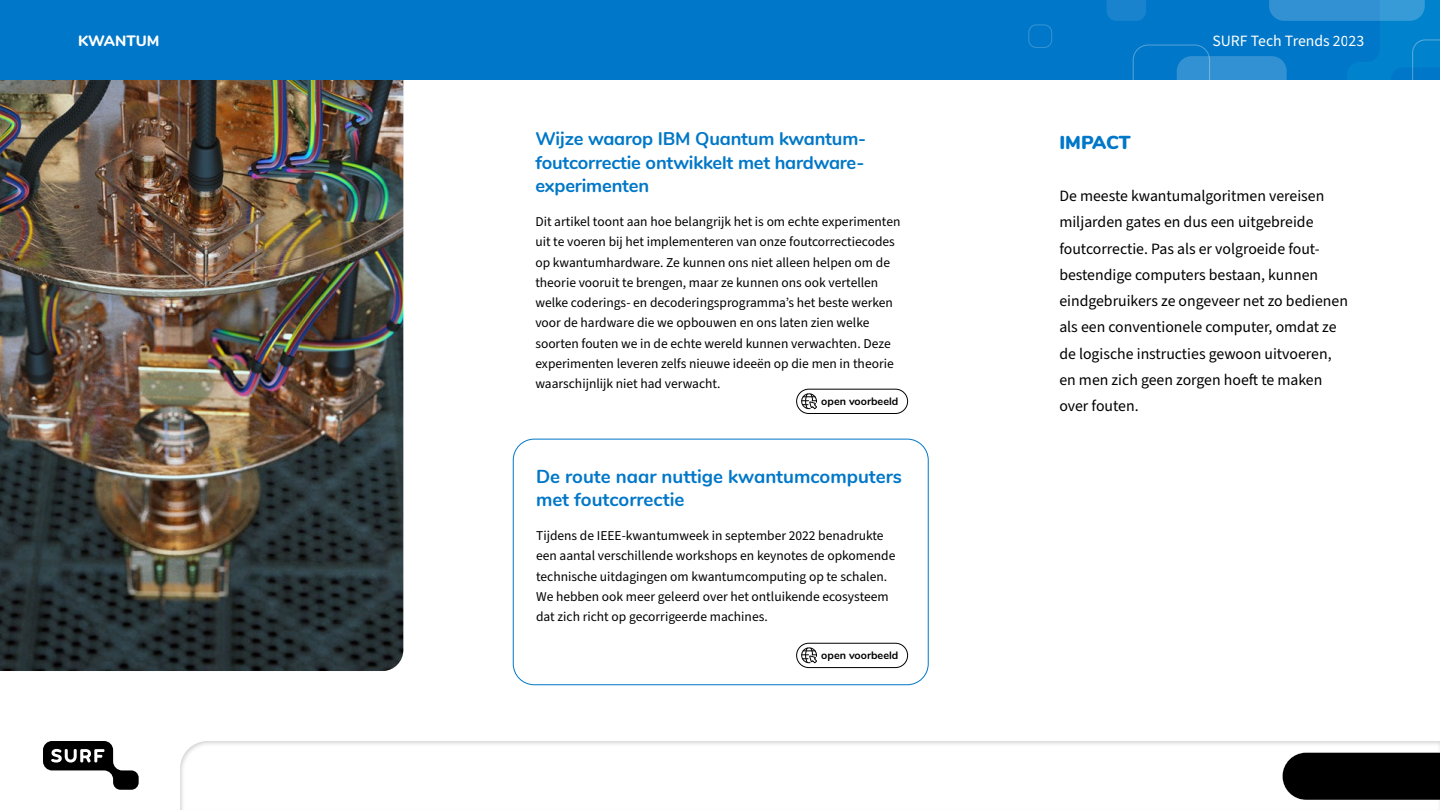
<style>
.page{position:relative;width:1440px;height:810px;background:#fff}
.page>*{position:absolute;margin:0;border:0;box-sizing:border-box;transform-origin:0 0}
.t1{font:700 18.75px/23.6px "Nunito";color:#0077c8}
.t2{font:900 18.75px "Nunito";letter-spacing:-.01em;color:#0077c8}
.t3{font:700 18.38px/23.6px "Nunito";letter-spacing:-.01em;color:#0077c8;text-align:justify}
.t4{font:15.75px/26.2px "Source Sans Pro";color:#000}
.t5{font:15.75px "Source Sans Pro";color:#fff}
.t6{font:800 15px "Nunito";color:#fff}
.t7{font:13.5px/20.2px "Source Sans Pro";color:#000}
.t8{font:700 10.8px "Nunito";color:#000}
</style>
<div class="page">
<div style="left:513px;top:439px;width:416px;height:246px;border:1px solid #0077c8;border-radius:21px"></div>
<img style="left:0;top:79px;width:403px;height:592px">
<svg style="left:800px;top:647px;width:17px;height:17px"></svg>
<div style="left:796px;top:643px;width:112px;height:25px;border:1px solid #000;border-radius:12px"></div>
<svg style="left:800px;top:393px;width:17px;height:17px"></svg>
<div style="left:796px;top:389px;width:112px;height:25px;border:1px solid #000;border-radius:12px"></div>
<svg style="left:43px;top:741px;width:96px;height:49px"></svg>
<div style="left:174px;top:736px;width:1266px;height:74px;background:#000;opacity:.2"></div>
<div style="left:0;top:0;width:1440px;height:79px;background:#0077c8"></div>
<div style="left:1028px;top:24px;width:24px;height:24px;border:1px solid #fff;border-radius:8px"></div>
<svg style="left:1107px;top:0;width:333px;height:79px"></svg>
<p class="t6" style="left:78px;top:29px;width:83px">KWANTUM</p>
<p class="t5" style="left:1212px;top:30px;width:153px">SURF Tech Trends 2023</p>
<h2 class="t3" style="left:535px;top:126px;width:331px">Wijze waarop IBM Quantum kwantum&shy;foutcorrectie ontwikkelt met hardware&shy;experimenten</h2>
<p class="t7" style="left:535px;top:212px;width:367px">Dit artikel toont aan hoe belangrijk het is om echte experimenten uit te voeren bij het implementeren van onze foutcorrectiecodes op kwantumhardware. Ze kunnen ons niet alleen helpen om de theorie vooruit te brengen, maar ze kunnen ons ook vertellen welke coderings- en decoderingsprogramma’s het beste werken voor de hardware die we opbouwen en ons laten zien welke soorten fouten we in de echte wereld kunnen verwachten. Deze experimenten leveren zelfs nieuwe ideeën op die men in theorie waarschijnlijk niet had verwacht.</p>
<p class="t8" style="left:821px;top:393px;width:79px">open voorbeeld</p>
<h1 class="t1" style="left:536px;top:463px;width:367px">De route naar nuttige kwantumcomputers met foutcorrectie</h1>
<p class="t7" style="left:536px;top:526px;width:361px">Tijdens de IEEE-kwantumweek in september 2022 benadrukte een aantal verschillende workshops en keynotes de opkomende technische uitdagingen om kwantumcomputing op te schalen.<br>We hebben ook meer geleerd over het ontluikende ecosysteem dat zich richt op gecorrigeerde machines.</p>
<p class="t8" style="left:821px;top:647px;width:79px">open voorbeeld</p>
<h1 class="t2" style="left:1059px;top:128px;width:73px">IMPACT</h1>
<p class="t4" style="left:1059px;top:183px;width:290px">De meeste kwantumalgoritmen vereisen miljarden gates en dus een uitgebreide foutcorrectie. Pas als er volgroeide fout&shy;bestendige computers bestaan, kunnen eindgebruikers ze ongeveer net zo bedienen als een conventionele computer, omdat ze de logische instructies gewoon uitvoeren, en men zich geen zorgen hoeft te maken over fouten.</p>
</div>
